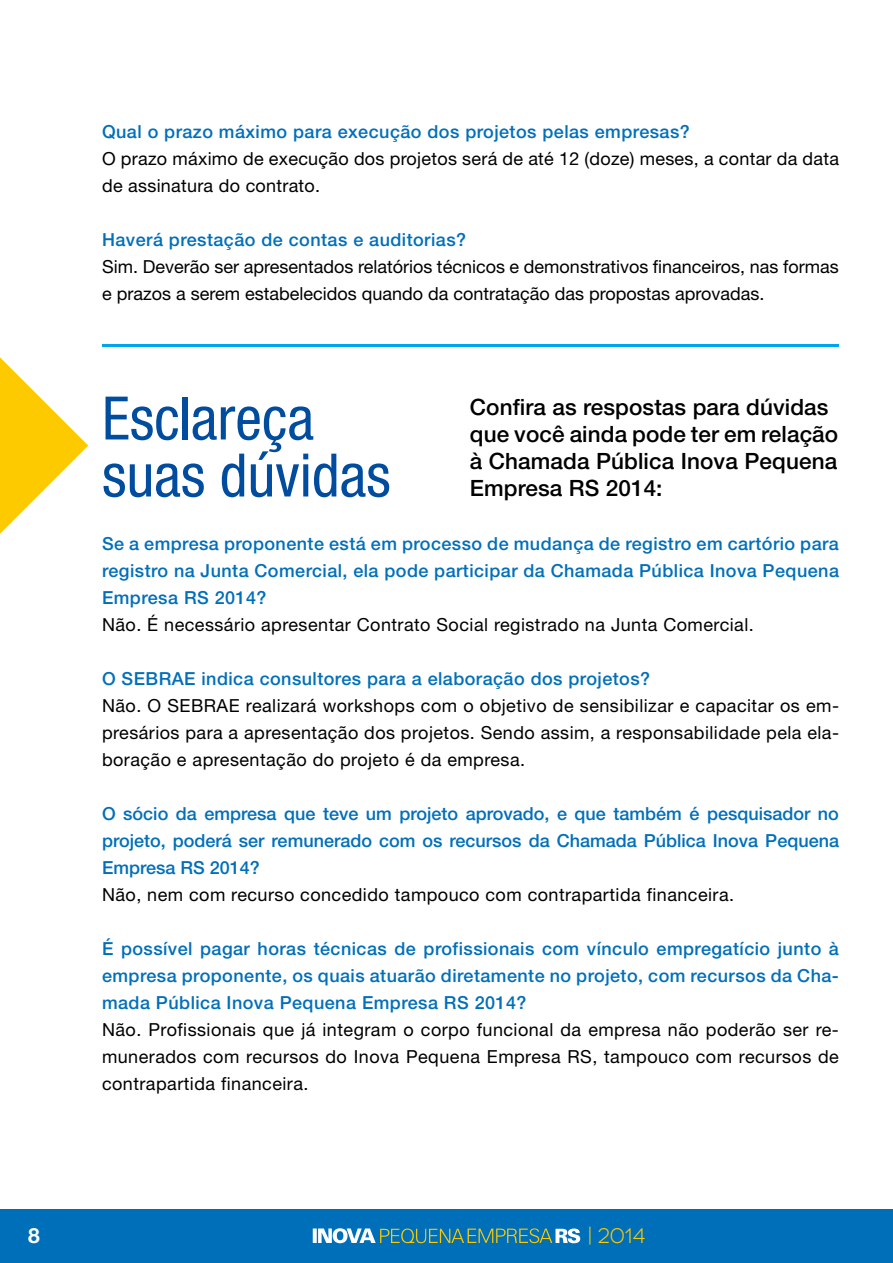
<style>
.page{position:relative;width:893px;height:1263px;background:#fff}
.page>*{position:absolute;margin:0;border:0;box-sizing:border-box;transform-origin:0 0}
.t1{font:condensed 60px/57px "Helvetica Neue LT Std";color:#004d9f}
.t2{font:500 22.5px/27px "Helvetica Neue LT Std";letter-spacing:.005em;color:#000}
.t3{font:21px "Novecentowide";color:#fdca00}
.t4{font:700 21px "Helvetica Neue LT Std";color:#fff}
.t5{font:18px/27px "Helvetica Neue LT Std";letter-spacing:.015em;color:#000}
.t6{font:500 18px/27px "Helvetica Neue LT Std";letter-spacing:.025em;color:#006fba;text-align:justify}
</style>
<div class="page">
<div style="left:0;top:1209px;width:893px;height:54px;background:#006fba"></div>
<svg style="left:313px;top:1228px;width:267px;height:15px"></svg>
<hr style="left:102px;top:344px;width:736px;height:2px;background:#00a6eb">
<svg style="left:0;top:357px;width:88px;height:177px"></svg>
<p class="t6" style="left:102px;top:118px;width:589px">Qual o prazo máximo para execução dos projetos pelas empresas?</p>
<p class="t5" style="left:102px;top:145px;width:738px">O prazo máximo de execução dos projetos será de até 12 (doze) meses, a contar da data de assinatura do contrato.</p>
<p class="t6" style="left:102px;top:226px;width:366px">Haverá prestação de contas e auditorias?</p>
<p class="t5" style="left:102px;top:253px;width:738px">Sim. Deverão ser apresentados relatórios técnicos e demonstrativos financeiros, nas formas e prazos a serem estabelecidos quando da contratação das propostas aprovadas.</p>
<h1 class="t1" style="left:102px;top:389px;width:290px">Esclareça suas dúvidas</h1>
<p class="t6" style="left:102px;top:530px;width:738px">Se a empresa proponente está em processo de mudança de registro em cartório para registro na Junta Comercial, ela pode participar da Chamada Pública Inova Pequena Empresa RS 2014?</p>
<p class="t5" style="left:102px;top:611px;width:653px">Não. É necessário apresentar Contrato Social registrado na Junta Comercial.</p>
<p class="t6" style="left:102px;top:665px;width:550px">O SEBRAE indica consultores para a elaboração dos projetos?</p>
<p class="t5" style="left:102px;top:692px;width:738px;text-align:justify">Não. O SEBRAE realizará workshops com o objetivo de sensibilizar e capacitar os em&shy;presários para a apresentação dos projetos. Sendo assim, a responsabilidade pela ela&shy;boração e apresentação do projeto é da empresa.</p>
<p class="t6" style="left:102px;top:800px;width:738px">O sócio da empresa que teve um projeto aprovado, e que também é pesquisador no projeto, poderá ser remunerado com os recursos da Chamada Pública Inova Pequena Empresa RS 2014?</p>
<p class="t5" style="left:102px;top:881px;width:634px">Não, nem com recurso concedido tampouco com contrapartida financeira.</p>
<p class="t6" style="left:102px;top:935px;width:738px">É possível pagar horas técnicas de profissionais com vínculo empregatício junto à empresa proponente, os quais atuarão diretamente no projeto, com recursos da Cha&shy;mada Pública Inova Pequena Empresa RS 2014?</p>
<p class="t5" style="left:102px;top:1016px;width:738px;text-align:justify">Não. Profissionais que já integram o corpo funcional da empresa não poderão ser re&shy;munerados com recursos do Inova Pequena Empresa RS, tampouco com recursos de contrapartida financeira.</p>
<p class="t2" style="left:470px;top:394px;width:370px">Confira as respostas para dúvidas que você ainda pode ter em relação à Chamada Pública Inova Pequena<br>Empresa RS 2014:</p>
<p class="t4" style="left:28px;top:1223px;width:13px">8</p>
<p class="t3" style="left:587px;top:1224px;width:60px">| 2014</p>
</div>
